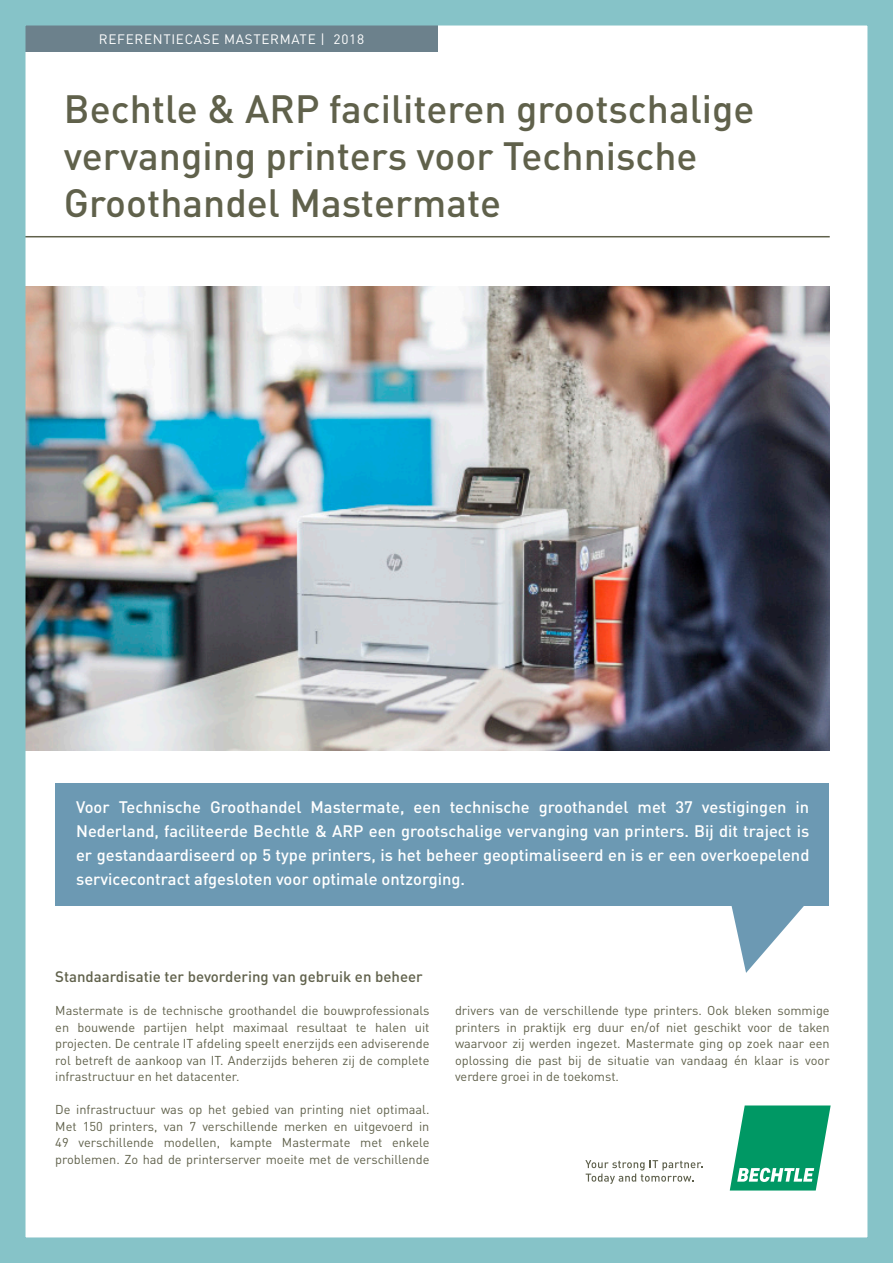
<style>
.page{position:relative;width:893px;height:1263px;background:#fff}
.page>*{position:absolute;margin:0;border:0;box-sizing:border-box;transform-origin:0 0}
.t1{font:500 39px/46.8px "Bechtle DIN";color:#60614b}
.t2{font:500 16.5px/24px "Bechtle DIN";color:#fff;text-align:justify}
.t3{font:500 15px "Bechtle DIN";color:#60614b}
.t4{font:13.5px "Bechtle DIN";letter-spacing:.05em;color:#fff}
.t5{font:12.75px/16.5px "Bechtle DIN";color:#60614b;text-align:justify}
</style>
<div class="page">
<img style="left:0;top:0;width:893px;height:1263px">
<p class="t4" style="left:99px;top:28px;width:267px">REFERENTIECASE MASTERMATE | 2018</p>
<h1 class="t1" style="left:64px;top:81px;width:692px">Bechtle &amp; ARP faciliteren grootschalige vervanging printers voor Technische<br>Groothandel Mastermate</h1>
<p class="t2" style="left:76px;top:793px;width:735px">Voor Technische Groothandel Mastermate, een technische groothandel met 37 vestigingen in Nederland, faciliteerde Bechtle &amp; ARP een grootschalige vervanging van printers. Bij dit traject is er gestandaardiseerd op 5 type printers, is het beheer geoptimaliseerd en is er een overkoepelend servicecontract afgesloten voor optimale ontzorging.</p>
<p class="t3" style="left:55px;top:964px;width:369px">Standaardisatie ter bevordering van gebruik en beheer</p>
<p class="t5" style="left:55px;top:1001px;width:376px">Mastermate is de technische groothandel die bouwprofessionals en bouwende partijen helpt maximaal resultaat te halen uit projecten. De centrale IT afdeling speelt enerzijds een adviserende rol betreft de aankoop van IT. Anderzijds beheren zij de complete infrastructuur en het datacenter.</p>
<p class="t5" style="left:55px;top:1100px;width:376px">De infrastructuur was op het gebied van printing niet optimaal.<br>Met 150 printers, van 7 verschillende merken en uitgevoerd in 49 verschillende modellen, kampte Mastermate met enkele problemen. Zo had de printerserver moeite met de verschillende</p>
<p class="t5" style="left:455px;top:1001px;width:376px">drivers van de verschillende type printers. Ook bleken sommige printers in praktijk erg duur en/of niet geschikt voor de taken waarvoor zij werden ingezet. Mastermate ging op zoek naar een oplossing die past bij de situatie van vandaag én klaar is voor verdere groei in de toekomst.</p>
</div>
